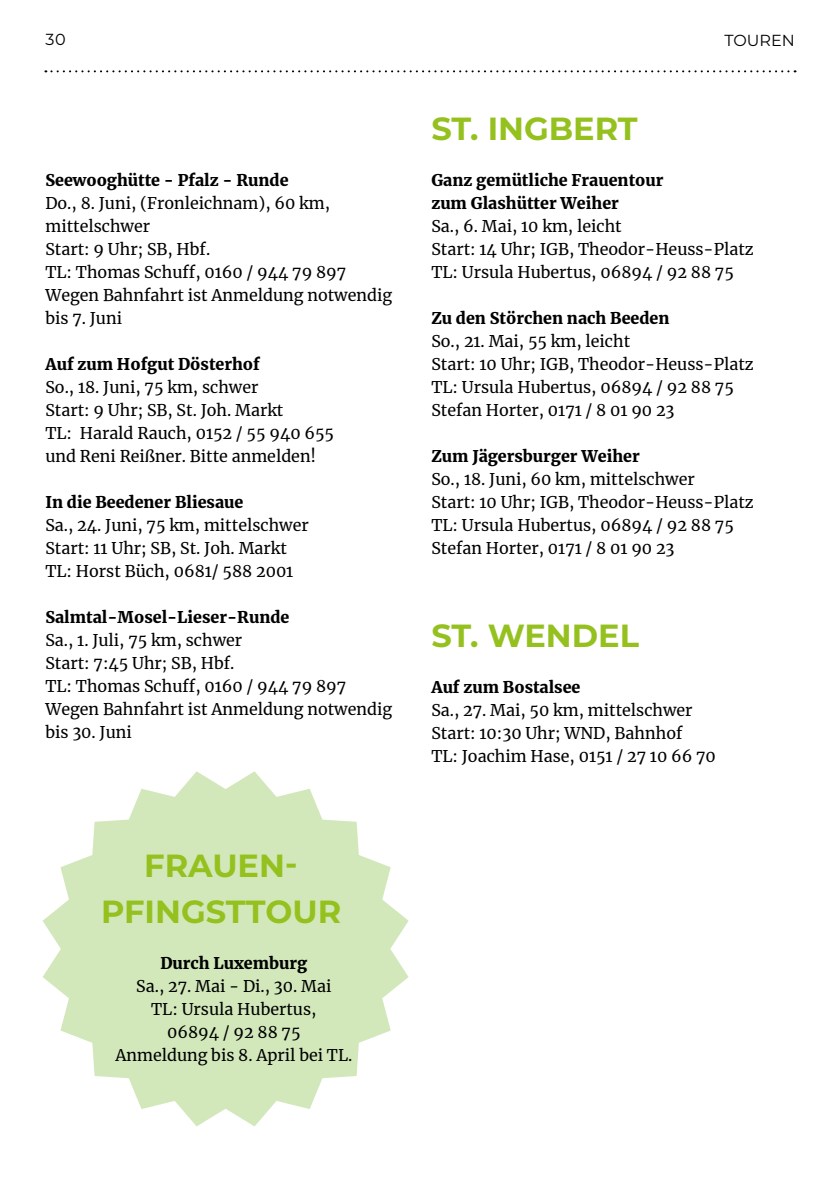
<style>
.page{position:relative;width:840px;height:1191px;background:#fff}
.page>*{position:absolute;margin:0;border:0;box-sizing:border-box;transform-origin:0 0}
.t1{font:700 32px/46px "Montserrat";color:#95c11f;text-align:center}
.t2{font:16px/23px "Merriweather";color:#000}
.t3{font:900 16px/23px "Merriweather";color:#000}
.t4{font:16px "Montserrat";color:#000}
</style>
<div class="page">
<svg style="left:45px;top:70px;width:750px;height:2px"></svg>
<svg style="left:43px;top:771px;width:365px;height:355px;fill:#d2e8bb"></svg>
<p class="t4" style="left:45px;top:29px;width:22px">30</p>
<p class="t4" style="left:724px;top:29px;width:72px">TOUREN</p>
<p class="t3" style="left:45px;top:169px;width:244px">Seewooghütte - Pfalz - Runde</p>
<p class="t2" style="left:45px;top:192px;width:348px">Do., 8. Juni, (Fronleichnam), 60 km, mittelschwer<br>Start: 9 Uhr; SB, Hbf.<br>TL: Thomas Schuff, 0160 / 944 79 897<br>Wegen Bahnfahrt ist Anmeldung notwendig bis 7. Juni</p>
<p class="t3" style="left:45px;top:352px;width:216px">Auf zum Hofgut Dösterhof</p>
<p class="t2" style="left:45px;top:375px;width:290px">So., 18. Juni, 75 km, schwer<br>Start: 9 Uhr; SB, St. Joh. Markt<br>TL: Harald Rauch, 0152 / 55 940 655 und Reni Reißner. Bitte anmelden!</p>
<p class="t3" style="left:45px;top:490px;width:199px">In die Beedener Bliesaue</p>
<p class="t2" style="left:45px;top:513px;width:265px">Sa., 24. Juni, 75 km, mittelschwer<br>Start: 11 Uhr; SB, St. Joh. Markt<br>TL: Horst Büch, 0681/ 588 2001</p>
<p class="t3" style="left:45px;top:605px;width:245px">Salmtal-Mosel-Lieser-Runde</p>
<p class="t2" style="left:45px;top:628px;width:348px">Sa., 1. Juli, 75 km, schwer<br>Start: 7:45 Uhr; SB, Hbf.<br>TL: Thomas Schuff, 0160 / 944 79 897<br>Wegen Bahnfahrt ist Anmeldung notwendig bis 30. Juni</p>
<h1 class="t1" style="left:101px;top:840px;width:241px">FRAUEN-<br>PFINGSTTOUR</h1>
<p class="t3" style="left:160px;top:951px;width:148px">Durch Luxemburg</p>
<p class="t2" style="left:115px;top:974px;width:238px;text-align:center">Sa., 27. Mai - Di., 30. Mai<br>TL: Ursula Hubertus,<br>06894 / 92 88 75<br>Anmeldung bis 8. April bei TL.</p>
<h1 class="t1" style="left:431px;top:104px;width:208px">ST. INGBERT</h1>
<p class="t3" style="left:431px;top:169px;width:233px">Ganz gemütliche Frauentour zum Glashütter Weiher</p>
<p class="t2" style="left:431px;top:215px;width:324px">Sa., 6. Mai, 10 km, leicht<br>Start: 14 Uhr; IGB, Theodor-Heuss-Platz<br>TL: Ursula Hubertus, 06894 / 92 88 75</p>
<p class="t3" style="left:431px;top:307px;width:239px">Zu den Störchen nach Beeden</p>
<p class="t2" style="left:431px;top:330px;width:324px">So., 21. Mai, 55 km, leicht<br>Start: 10 Uhr; IGB, Theodor-Heuss-Platz TL: Ursula Hubertus, 06894 / 92 88 75<br>Stefan Horter, 0171 / 8 01 90 23</p>
<p class="t3" style="left:431px;top:444px;width:210px">Zum Jägersburger Weiher</p>
<p class="t2" style="left:431px;top:468px;width:324px">So., 18. Juni, 60 km, mittelschwer<br>Start: 10 Uhr; IGB, Theodor-Heuss-Platz TL: Ursula Hubertus, 06894 / 92 88 75<br>Stefan Horter, 0171 / 8 01 90 23</p>
<h1 class="t1" style="left:431px;top:610px;width:209px">ST. WENDEL</h1>
<p class="t3" style="left:431px;top:675px;width:150px">Auf zum Bostalsee</p>
<p class="t2" style="left:431px;top:698px;width:286px">Sa., 27. Mai, 50 km, mittelschwer<br>Start: 10:30 Uhr; WND, Bahnhof<br>TL: Joachim Hase, 0151 / 27 10 66 70</p>
</div>
